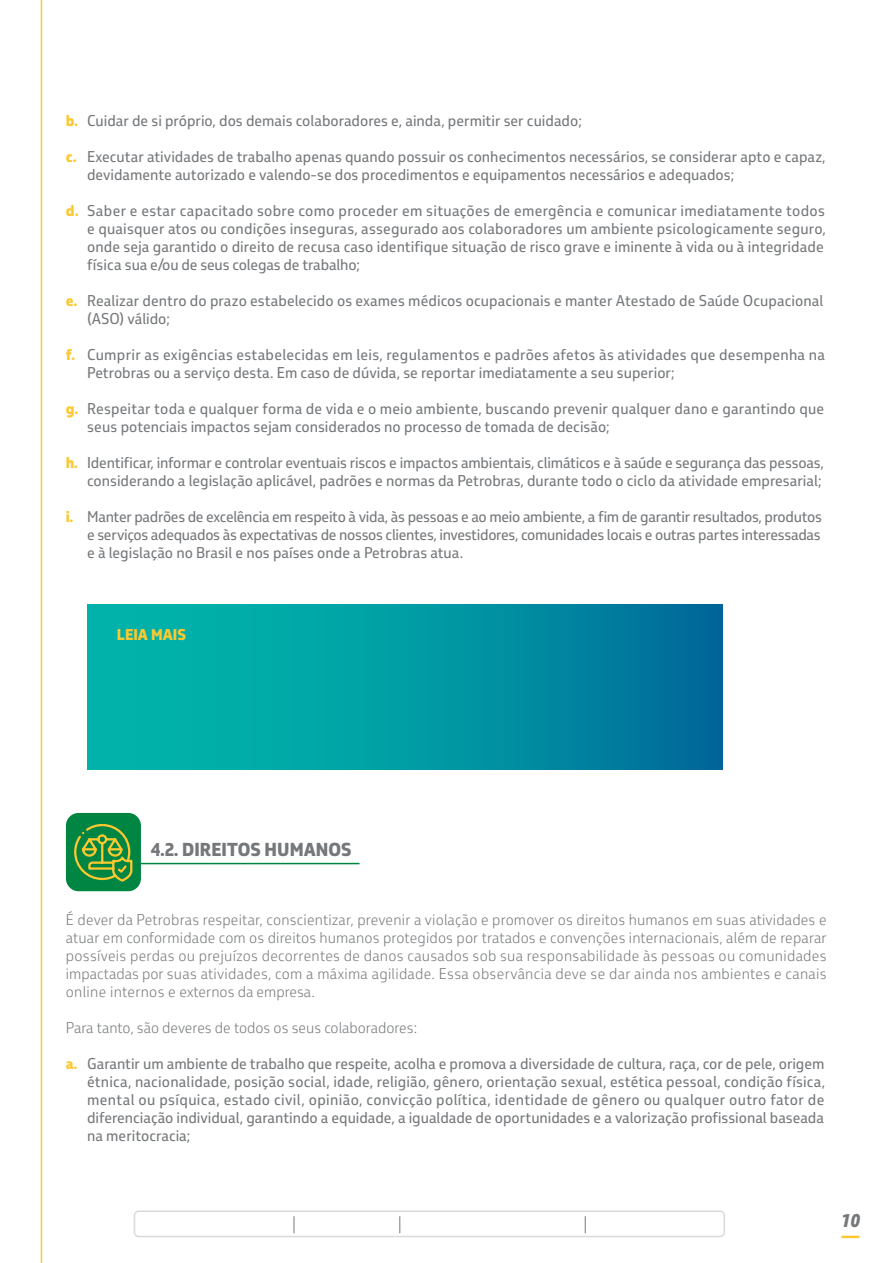
<style>
.page{position:relative;width:893px;height:1263px;background:#fff}
.page>*{position:absolute;margin:0;border:0;box-sizing:border-box;transform-origin:0 0}
.t1{font:800 18px "Petrobras Sans";color:#75787b}
.t2{font:italic 800 18px "Petrobras Sans";color:#75787b}
.t3{font:italic 800 18px "Petrobras Sans";color:#fdc82f}
.t4{font:15px/18px "Petrobras Sans";color:#75787b}
.t5{font:300 15px/18px "Petrobras Sans";color:#75787b;text-align:justify}
.t6{font:800 15px "Petrobras Sans";color:#fdc82f}
.s1{font-weight:800;color:#fdc82f}
</style>
<div class="page">
<hr style="left:141px;top:863px;width:218px;height:1px;background:#008542">
<div style="left:66px;top:813px;width:75px;height:78px;background:#008542;border-radius:13px"></div>
<svg style="left:85px;top:824px;width:47px;height:58px"></svg>
<div style="left:87px;top:604px;width:636px;height:166px;background:linear-gradient(to right,#00bfac,#00709b)"></div>
<svg style="left:40px;top:0;width:45px;height:1263px"></svg>
<div style="left:134px;top:1210px;width:591px;height:27px;border:2px solid #dadada;border-radius:4px"></div>
<svg style="left:400px;top:1216px;width:1px;height:17px"></svg>
<svg style="left:585px;top:1216px;width:1px;height:17px"></svg>
<svg style="left:294px;top:1216px;width:1px;height:17px"></svg>
<p class="t4" style="left:66px;top:111px;width:517px"><span class="s1">b.</span> Cuidar de si próprio, dos demais colaboradores e, ainda, permitir ser cuidado;</p>
<p class="t4" style="left:87px;top:147px;width:740px;text-indent:-21px"><span class="s1">c.</span> Executar atividades de trabalho apenas quando possuir os conhecimentos necessários, se considerar apto e capaz, devidamente autorizado e valendo-se dos procedimentos e equipamentos necessários e adequados;</p>
<p class="t4" style="left:87px;top:201px;width:740px;text-indent:-21px"><span class="s1">d.</span> Saber e estar capacitado sobre como proceder em situações de emergência e comunicar imediatamente todos e quaisquer atos ou condições inseguras, assegurado aos colaboradores um ambiente psicologicamente seguro, onde seja garantido o direito de recusa caso identifique situação de risco grave e iminente à vida ou à integridade física sua e/ou de seus colegas de trabalho;</p>
<p class="t4" style="left:87px;top:291px;width:738px;text-indent:-21px"><span class="s1">e.</span> Realizar dentro do prazo estabelecido os exames médicos ocupacionais e manter Atestado de Saúde Ocupacional (ASO) válido;</p>
<p class="t4" style="left:87px;top:345px;width:739px;text-indent:-21px"><span class="s1">f.</span> Cumprir as exigências estabelecidas em leis, regulamentos e padrões afetos às atividades que desempenha na<br>Petrobras ou a serviço desta. Em caso de dúvida, se reportar imediatamente a seu superior;</p>
<p class="t4" style="left:87px;top:399px;width:738px;text-indent:-21px"><span class="s1">g.</span> Respeitar toda e qualquer forma de vida e o meio ambiente, buscando prevenir qualquer dano e garantindo que seus potenciais impactos sejam considerados no processo de tomada de decisão;</p>
<p class="t4" style="left:66px;top:453px;width:759px;text-align:right"><span class="s1">h.</span> Identificar, informar e controlar eventuais riscos e impactos ambientais, climáticos e à saúde e segurança das pessoas, considerando a legislação aplicável, padrões e normas da Petrobras, durante todo o ciclo da atividade empresarial;</p>
<p class="t4" style="left:87px;top:507px;width:736px;text-align:justify;text-indent:-21px"><span class="s1">i.</span> Manter padrões de excelência em respeito à vida, às pessoas e ao meio ambiente, a fim de garantir resultados, produtos e serviços adequados às expectativas de nossos clientes, investidores, comunidades locais e outras partes interessadas e à legislação no Brasil e nos países onde a Petrobras atua.</p>
<p class="t6" style="left:117px;top:624px;width:71px">LEIA MAIS</p>
<p class="t1" style="left:151px;top:837px;width:202px">4.2. DIREITOS HUMANOS</p>
<p class="t5" style="left:66px;top:911px;width:762px">É dever da Petrobras respeitar, conscientizar, prevenir a violação e promover os direitos humanos em suas atividades e atuar em conformidade com os direitos humanos protegidos por tratados e convenções internacionais, além de reparar possíveis perdas ou prejuízos decorrentes de danos causados sob sua responsabilidade às pessoas ou comunidades impactadas por suas atividades, com a máxima agilidade. Essa observância deve se dar ainda nos ambientes e canais online internos e externos da empresa.</p>
<p class="t5" style="left:66px;top:1019px;width:353px">Para tanto, são deveres de todos os seus colaboradores:</p>
<p class="t4" style="left:87px;top:1055px;width:740px;text-align:justify;text-indent:-21px"><span class="s1">a.</span> Garantir um ambiente de trabalho que respeite, acolha e promova a diversidade de cultura, raça, cor de pele, origem étnica, nacionalidade, posição social, idade, religião, gênero, orientação sexual, estética pessoal, condição física, mental ou psíquica, estado civil, opinião, convicção política, identidade de gênero ou qualquer outro fator de diferenciação individual, garantindo a equidade, a igualdade de oportunidades e a valorização profissional baseada na meritocracia;</p>
<p class="t2" style="left:841px;top:1208px;width:21px">10</p>
<p class="t3" style="left:841px;top:1223px;width:19px">—</p>
</div>
